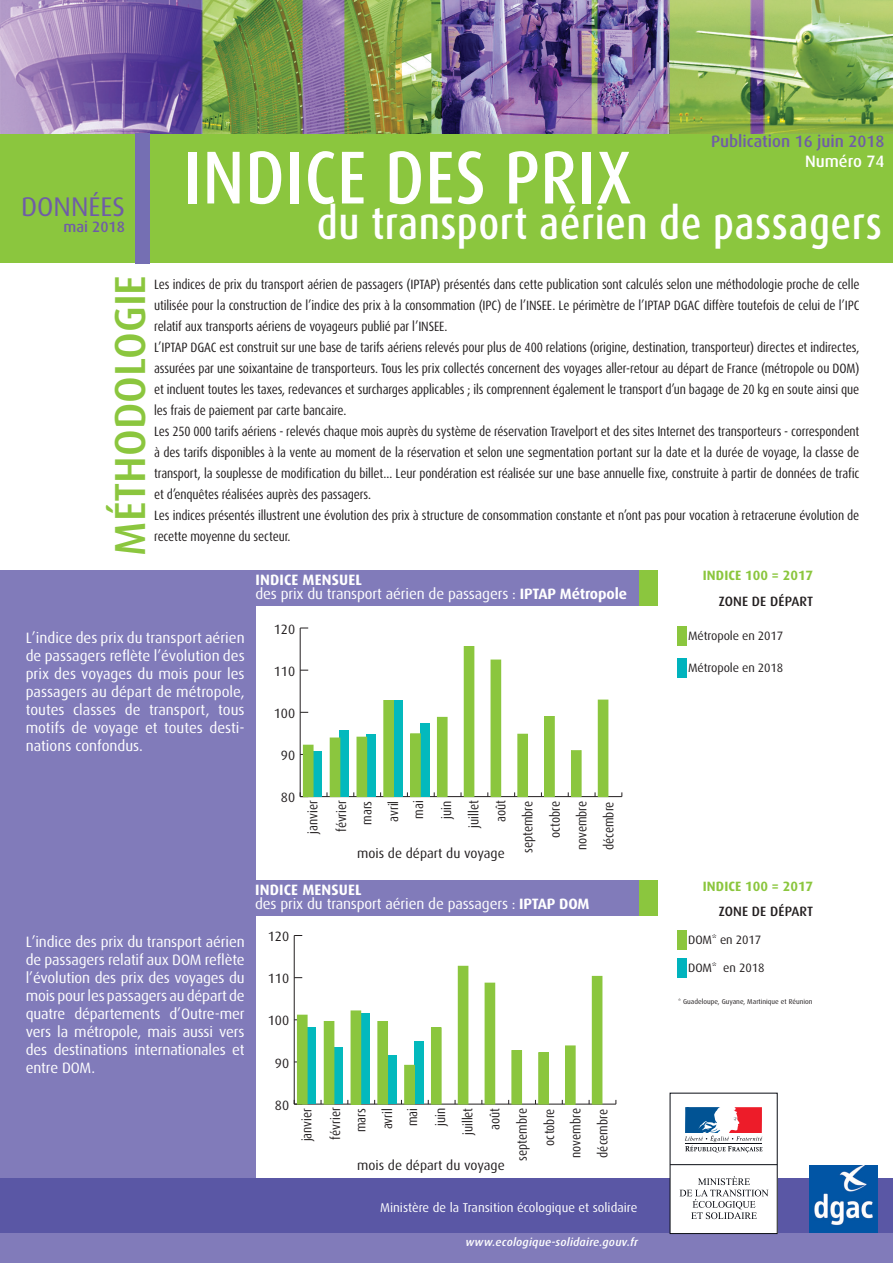
<style>
.page{position:relative;width:893px;height:1263px;background:#fff}
.page>*{position:absolute;margin:0;border:0;box-sizing:border-box;transform-origin:0 0}
.t1{font:500 condensed 75px "Dax OT";letter-spacing:.01em;color:#fff}
.t2{font:500 condensed 45px "Dax OT";letter-spacing:.01em;color:#fff}
.t3{font:500 43.5px "Dax OT";color:#8bc63e}
.t4{font:27px "Dax OT";color:#6f5ca7}
.t5{font:500 16.5px "Dax OT";color:#6f5ca7}
.t6{font:500 16.5px "Dax OT";color:#fff}
.t7{font:15px/18px "Dax OT";letter-spacing:-.01em;color:#fff}
.t8{font:500 15px "Dax OT";color:#6f5ca7}
.t9{font:condensed 13.5px/27.2px "Dax OT";letter-spacing:-.01em;color:#231f20}
.t10{font:13.5px "Dax OT";color:#231f20}
.t11{font:700 13.5px "Dax OT";letter-spacing:.005em;color:#8bc63e}
.t12{font:500 13.5px "Dax OT";letter-spacing:.01em;color:#231f20}
.t13{font:12.75px "Dax OT";color:#fff}
.t14{font:12.15px "Dax OT";letter-spacing:-.01em;color:#231f20}
.t15{font:italic 500 11.25px "Dax OT";letter-spacing:.02em;color:#fff}
.t16{font:7.05px "Dax OT";color:#231f20}
.s1{font-weight:700}
</style>
<div class="page">
<div style="left:0;top:570px;width:255px;height:629px;background:#817bba"></div>
<div style="left:0;top:126px;width:893px;height:137px;background:#8bc63e"></div>
<img style="left:0;top:0;width:893px;height:133px">
<hr style="left:294px;top:1104px;width:322px;height:1px;background:#231f20">
<hr style="left:294px;top:935px;width:1px;height:169px;background:#231f20">
<svg style="left:294px;top:1100px;width:8px;height:5px"></svg>
<div style="left:307px;top:1027px;width:9px;height:77px;background:#03b9bd"></div>
<div style="left:333px;top:1047px;width:10px;height:57px;background:#03b9bd"></div>
<div style="left:360px;top:1013px;width:10px;height:91px;background:#03b9bd"></div>
<div style="left:387px;top:1055px;width:10px;height:49px;background:#03b9bd"></div>
<div style="left:414px;top:1041px;width:10px;height:63px;background:#03b9bd"></div>
<div style="left:297px;top:1015px;width:10px;height:89px;background:#8bc63e"></div>
<div style="left:324px;top:1021px;width:10px;height:83px;background:#8bc63e"></div>
<div style="left:351px;top:1011px;width:10px;height:93px;background:#8bc63e"></div>
<div style="left:378px;top:1021px;width:9px;height:83px;background:#8bc63e"></div>
<div style="left:378px;top:1021px;width:10px;height:83px;border:1px solid #8bc63e"></div>
<div style="left:405px;top:1065px;width:9px;height:39px;background:#8bc63e"></div>
<div style="left:404px;top:1065px;width:10px;height:39px;border:1px solid #8bc63e"></div>
<div style="left:431px;top:1028px;width:10px;height:76px;background:#8bc63e"></div>
<div style="left:458px;top:966px;width:10px;height:138px;background:#8bc63e"></div>
<div style="left:485px;top:983px;width:10px;height:121px;background:#8bc63e"></div>
<div style="left:512px;top:1050px;width:10px;height:54px;background:#8bc63e"></div>
<div style="left:539px;top:1053px;width:9px;height:51px;background:#8bc63e"></div>
<div style="left:565px;top:1046px;width:10px;height:58px;background:#8bc63e"></div>
<div style="left:592px;top:976px;width:10px;height:128px;background:#8bc63e"></div>
<hr style="left:300px;top:796px;width:322px;height:1px;background:#231f20">
<hr style="left:300px;top:628px;width:1px;height:169px;background:#231f20">
<div style="left:313px;top:751px;width:9px;height:46px;background:#03b9bd"></div>
<div style="left:339px;top:730px;width:10px;height:67px;background:#03b9bd"></div>
<div style="left:366px;top:734px;width:10px;height:63px;background:#03b9bd"></div>
<div style="left:393px;top:700px;width:10px;height:97px;background:#03b9bd"></div>
<div style="left:420px;top:723px;width:9px;height:74px;background:#03b9bd"></div>
<div style="left:303px;top:745px;width:10px;height:52px;background:#8bc63e"></div>
<div style="left:330px;top:738px;width:10px;height:59px;background:#8bc63e"></div>
<div style="left:357px;top:737px;width:10px;height:60px;background:#8bc63e"></div>
<div style="left:384px;top:700px;width:9px;height:97px;background:#8bc63e"></div>
<div style="left:384px;top:700px;width:10px;height:97px;border:1px solid #8bc63e"></div>
<div style="left:411px;top:734px;width:9px;height:63px;background:#8bc63e"></div>
<div style="left:410px;top:734px;width:10px;height:63px;border:1px solid #8bc63e"></div>
<div style="left:437px;top:717px;width:10px;height:80px;background:#8bc63e"></div>
<div style="left:464px;top:646px;width:10px;height:151px;background:#8bc63e"></div>
<div style="left:491px;top:660px;width:10px;height:137px;background:#8bc63e"></div>
<div style="left:518px;top:734px;width:9px;height:63px;background:#8bc63e"></div>
<div style="left:518px;top:734px;width:10px;height:63px;border:1px solid #8bc63e"></div>
<div style="left:545px;top:716px;width:9px;height:81px;background:#8bc63e"></div>
<div style="left:544px;top:716px;width:10px;height:81px;border:1px solid #8bc63e"></div>
<div style="left:571px;top:751px;width:10px;height:46px;background:#8bc63e"></div>
<div style="left:598px;top:700px;width:10px;height:97px;background:#8bc63e"></div>
<div style="left:254px;top:570px;width:385px;height:35px;background:#817bba"></div>
<div style="left:254px;top:880px;width:385px;height:36px;background:#817bba"></div>
<div style="left:0;top:1179px;width:893px;height:55px;background:#5a57a5"></div>
<img style="left:809px;top:1166px;width:68px;height:68px">
<div style="left:639px;top:570px;width:18px;height:35px;background:#8bc63e"></div>
<div style="left:639px;top:880px;width:18px;height:36px;background:#8bc63e"></div>
<div style="left:677px;top:626px;width:10px;height:20px;background:#8bc63e"></div>
<div style="left:677px;top:929px;width:10px;height:20px;background:#8bc63e"></div>
<div style="left:677px;top:658px;width:10px;height:20px;background:#00b3bd"></div>
<div style="left:677px;top:958px;width:10px;height:20px;background:#00b3bd"></div>
<div style="left:135px;top:133px;width:15px;height:130px;background:#756fb3"></div>
<div style="left:0;top:1234px;width:893px;height:29px;background:#817bba"></div>
<div style="left:670px;top:1093px;width:107px;height:140px;background:#fff"></div>
<svg style="left:685px;top:1107px;width:77px;height:45px"></svg>
<hr style="left:670px;top:1164px;width:107px;height:1px;background:#0a0d14">
<svg style="left:679px;top:1176px;width:89px;height:43px"></svg>
<h3 class="t4" style="left:21px;top:191px;width:105px">DONNÉES</h3>
<p class="t8" style="left:64px;top:218px;width:63px">mai 2018</p>
<p class="t5" style="left:711px;top:132px;width:175px">Publication 16 juin 2018</p>
<p class="t6" style="left:805px;top:152px;width:81px">Numéro 74</p>
<h1 class="t1" style="left:184px;top:130px;width:449px">INDICE DES PRIX</h1>
<h2 class="t2" style="left:317px;top:195px;width:567px">du transport aérien de passagers</h2>
<h3 class="t3" style="left:106px;top:556px;width:282px;rotate:-90deg">MÉTHODOLOGIE</h3>
<p class="t9" style="left:154px;top:274px;width:707px;line-height:21px">Les indices de prix du transport aérien de passagers (IPTAP) présentés dans cette publication sont calculés selon une méthodologie proche de celle utilisée pour la construction de l’indice des prix à la consommation (IPC) de l’INSEE. Le périmètre de l’IPTAP DGAC diffère toutefois de celui de l’IPC relatif aux transports aériens de voyageurs publié par l’INSEE.<br>L’IPTAP DGAC est construit sur une base de tarifs aériens relevés pour plus de 400 relations (origine, destination, transporteur) directes et indirectes, assurées par une soixantaine de transporteurs. Tous les prix collectés concernent des voyages aller-retour au départ de France (métropole ou DOM) et incluent toutes les taxes, redevances et surcharges applicables ; ils comprennent également le transport d’un bagage de 20 kg en soute ainsi que les frais de paiement par carte bancaire.<br>Les 250 000 tarifs aériens - relevés chaque mois auprès du système de réservation Travelport et des sites Internet des transporteurs - correspondent à des tarifs disponibles à la vente au moment de la réservation et selon une segmentation portant sur la date et la durée de voyage, la classe de transport, la souplesse de modification du billet… Leur pondération est réalisée sur une base annuelle fixe, construite à partir de données de trafic et d’enquêtes réalisées auprès des passagers.<br>Les indices présentés illustrent une évolution des prix à structure de consommation constante et n’ont pas pour vocation à retracerune évolution de recette moyenne du secteur.</p>
<p class="t7" style="left:255px;top:573px;width:373px;line-height:13.5px"><span class="s1">INDICE MENSUEL<br></span>des prix du transport aérien de passagers : <span class="s1">IPTAP Métropole</span></p>
<p class="t11" style="left:703px;top:568px;width:112px">INDICE 100 = 2017</p>
<p class="t12" style="left:719px;top:593px;width:96px">ZONE DE DÉPART</p>
<p class="t7" style="left:26px;top:629px;width:221px;text-align:justify">L’indice des prix du transport aérien de passagers reflète l’évolution des prix des voyages du mois pour les passagers au départ de métropole, toutes classes de transport, tous motifs de voyage et toutes desti&shy;nations confondus.</p>
<p class="t10" style="left:274px;top:621px;width:23px">120</p>
<p class="t10" style="left:274px;top:664px;width:23px">110</p>
<p class="t10" style="left:274px;top:706px;width:23px">100</p>
<p class="t10" style="left:281px;top:748px;width:16px">90</p>
<p class="t7" style="left:26px;top:933px;width:220px;text-align:justify">L’indice des prix du transport aérien de passagers relatif aux DOM reflète l’évolution des prix des voyages du mois pour les passagers au départ de quatre départements d’Outre-mer vers la métropole, mais aussi vers des destinations internationales et entre DOM.</p>
<p class="t10" style="left:281px;top:790px;width:16px">80</p>
<p class="t9" style="left:298px;top:834px;width:35px;line-height:28.7px;rotate:-90deg">janvier février</p>
<p class="t9" style="left:354px;top:825px;width:26px;line-height:26.7px;rotate:-90deg">mars avril</p>
<p class="t9" style="left:405px;top:853px;width:54px;text-align:right;rotate:-90deg">mai<br>juin<br>juillet<br>août septembre octobre novembre décembre</p>
<p class="t10" style="left:357px;top:846px;width:149px">mois de départ du voyage</p>
<p class="t7" style="left:255px;top:883px;width:336px;line-height:13.5px"><span class="s1">INDICE MENSUEL<br></span>des prix du transport aérien de passagers : <span class="s1">IPTAP DOM</span></p>
<p class="t10" style="left:268px;top:929px;width:23px">120</p>
<p class="t10" style="left:268px;top:971px;width:23px">110</p>
<p class="t10" style="left:268px;top:1013px;width:23px">100</p>
<p class="t10" style="left:275px;top:1055px;width:16px">90</p>
<p class="t10" style="left:275px;top:1097px;width:16px">80</p>
<p class="t9" style="left:292px;top:1141px;width:35px;line-height:28.7px;rotate:-90deg">janvier février</p>
<p class="t9" style="left:348px;top:1132px;width:26px;line-height:26.7px;rotate:-90deg">mars avril</p>
<p class="t9" style="left:399px;top:1160px;width:54px;text-align:right;rotate:-90deg">mai<br>juin<br>juillet<br>août septembre octobre novembre décembre</p>
<p class="t10" style="left:357px;top:1158px;width:149px">mois de départ du voyage</p>
<p class="t13" style="left:380px;top:1200px;width:259px">Ministère de la Transition écologique et solidaire</p>
<p class="t15" style="left:465px;top:1236px;width:174px">www.ecologique-solidaire.gouv.fr</p>
<p class="t14" style="left:688px;top:629px;width:97px">Métropole en 2017</p>
<p class="t14" style="left:688px;top:661px;width:97px">Métropole en 2018</p>
<p class="t11" style="left:703px;top:878px;width:112px">INDICE 100 = 2017</p>
<p class="t12" style="left:719px;top:904px;width:96px">ZONE DE DÉPART</p>
<p class="t14" style="left:688px;top:932px;width:74px">DOM* en 2017</p>
<p class="t14" style="left:688px;top:961px;width:78px">DOM* en 2018</p>
<p class="t16" style="left:678px;top:998px;width:136px">* Guadeloupe, Guyane, Martinique et Réunion</p>
</div>
